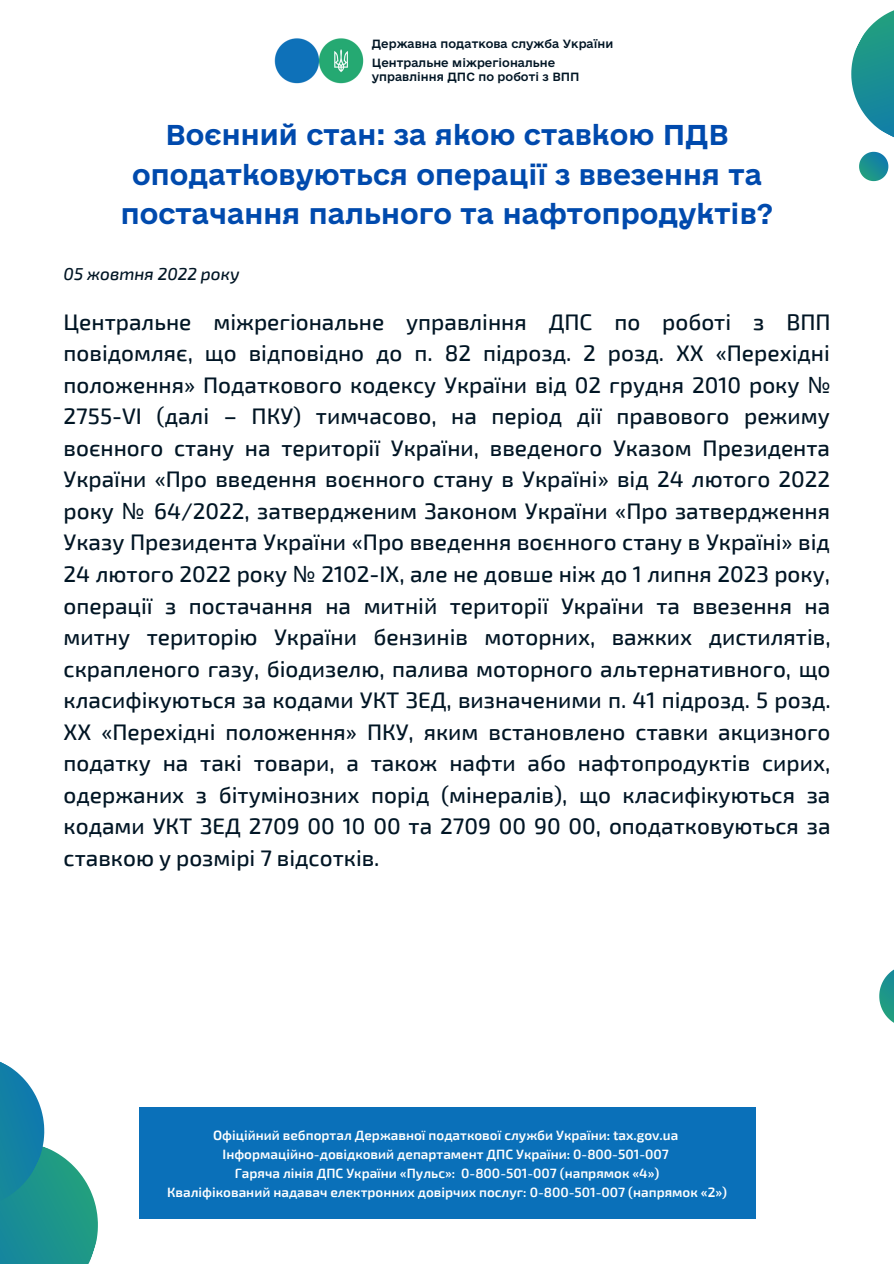
<style>
.page{position:relative;width:894px;height:1264px;background:#fff}
.page>*{position:absolute;margin:0;border:0;box-sizing:border-box;transform-origin:0 0}
.t1{font:27px/39.5px "e Ukraine Head Bold";color:#004aad;text-align:center}
.t2{font:500 22.5px/31.5px "Exo 2";color:#001524;text-align:justify}
.t3{font:italic 500 17.25px "Exo 2";color:#001524}
.t4{font:600 13.5px/19px "Exo 2";color:#fff;text-align:center}
.t5{font:11.25px/14px "e Ukraine Medium";color:#001524}
.s1{font-family:"Noto Sans";font-weight:400}
</style>
<div class="page">
<img style="left:274px;top:38px;width:90px;height:46px">
<div style="left:139px;top:1107px;width:616px;height:111px;background:#0a70b9"></div>
<svg style="left:851px;top:10px;width:42px;height:171px"></svg>
<svg style="left:0;top:1061px;width:98px;height:202px"></svg>
<svg style="left:879px;top:970px;width:14px;height:52px"></svg>
<p class="t5" style="left:372px;top:37px;width:243px">Державна податкова служба України</p>
<p class="t5" style="left:372px;top:56px;width:209px">Центральне міжрегіональне управління ДПС по роботі з ВПП</p>
<p class="t1" style="left:121px;top:114px;width:654px">Воєнний стан: за якою ставкою ПДВ оподатковуються операції з ввезення та постачання пального та нафтопродуктів?</p>
<p class="t3" style="left:64px;top:263px;width:177px">05 жовтня 2022 року</p>
<p class="t2" style="left:64px;top:305px;width:768px">Центральне міжрегіональне управління ДПС по роботі з ВПП повідомляє, що відповідно до п. 82 підрозд. 2 розд. ХХ «Перехідні положення» Податкового кодексу України від 02 грудня 2010 року <span class="s1">№ </span>2755-VI (далі – ПКУ) тимчасово, на період дії правового режиму воєнного стану на території України, введеного Указом Президента України «Про введення воєнного стану в Україні» від 24 лютого 2022 року <span class="s1">№</span> 64/2022, затвердженим Законом України «Про затвердження Указу Президента України «Про введення воєнного стану в Україні» від 24 лютого 2022 року <span class="s1">№</span> 2102-IX, але не довше ніж до 1 липня 2023 року, операції з постачання на митній території України та ввезення на митну територію України бензинів моторних, важких дистилятів, скрапленого газу, біодизелю, палива моторного альтернативного, що класифікуються за кодами УКТ ЗЕД, визначеними п. 41 підрозд. 5 розд.<br>ХХ «Перехідні положення» ПКУ, яким встановлено ставки акцизного податку на такі товари, а також нафти або нафтопродуктів сирих, одержаних з бітумінозних порід (мінералів), що класифікуються за кодами УКТ ЗЕД 2709 00 10 00 та 2709 00 90 00, оподатковуються за ставкою у розмірі 7 відсотків.</p>
<p class="t4" style="left:167px;top:1125px;width:561px">Офіційний вебпортал Державної податкової служби України: tax.gov.ua Інформаційно-довідковий департамент ДПС України: 0-800-501-007<br>Гаряча лінія ДПС України «Пульс»: 0-800-501-007 (напрямок «4»)<br>Кваліфікований надавач електронних довірчих послуг: 0-800-501-007 (напрямок «2»)</p>
</div>
